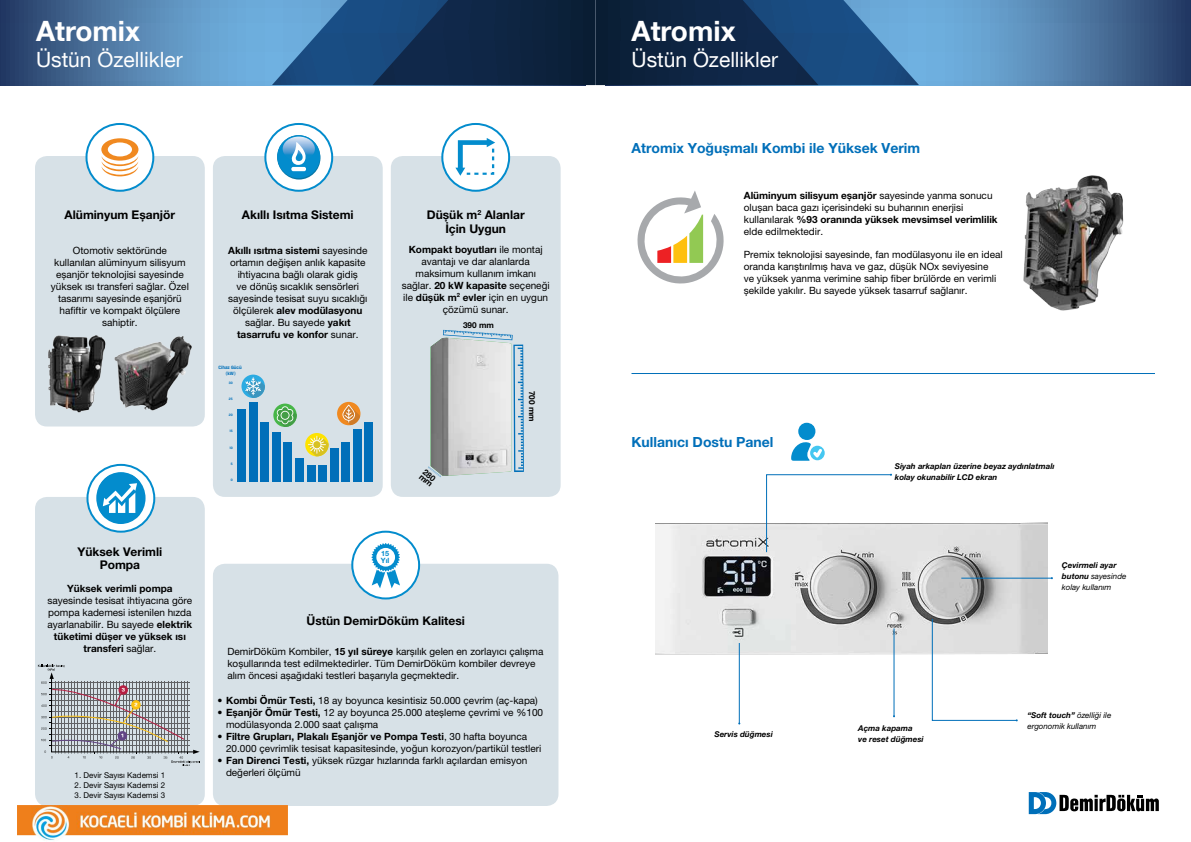
<style>
.page{position:relative;width:1191px;height:842px;background:#fff}
.page>*{position:absolute;margin:0;border:0;box-sizing:border-box;transform-origin:0 0}
.t1{font:700 28px "Helvetica Neue LT Com";color:#fff}
.t2{font:21px "Helvetica Neue LT Com";color:#fff}
.t3{font:700 14px "Helvetica Neue LT Pro";color:#006fb9}
.t4{font:700 12px/13px "Helvetica Neue LT Pro";color:#000;text-align:center}
.t5{font:10px/12px "Helvetica Neue LT Pro";color:#000}
.t6{font:700 10px "Helvetica Neue LT Pro";color:#000}
.t7{font:700 8.2px/5.9px "Helvetica Neue LT Pro";color:#000}
.t8{font:italic 700 8px/11px "Helvetica Neue LT Pro";color:#000}
.t9{font:italic 8px/11px "Helvetica Neue LT Pro";color:#000}
.t10{font:8px "Helvetica Neue LT Pro";color:#000}
.t11{font:700 7.2px/7.2px "Helvetica Neue LT Pro";color:#038ccd}
.t12{font:700 5px/6px "Breuer Text";color:#006fb9;text-align:center}
.t13{font:700 3.5px "Breuer Text";color:#006fb9}
.s1{font-weight:700}
</style>
<div class="page">
<svg style="left:0;top:0;width:272px;height:85px;background:#527fab"></svg>
<svg style="left:919px;top:0;width:272px;height:85px;background:#527fab"></svg>
<svg style="left:272px;top:0;width:647px;height:85px;background:#1c4067"></svg>
<svg style="left:1028px;top:792px;width:130px;height:22px"></svg>
<svg style="left:637px;top:191px;width:87px;height:93px"></svg>
<img style="left:656px;top:522px;width:392px;height:169px">
<hr style="left:739px;top:643px;width:1px;height:80px;background:#006fb9">
<hr style="left:893px;top:628px;width:1px;height:88px;background:#006fb9">
<svg style="left:766px;top:474px;width:126px;height:79px"></svg>
<svg style="left:931px;top:618px;width:86px;height:103px"></svg>
<hr style="left:961px;top:578px;width:91px;height:1px;background:#006fb9">
<div style="left:798px;top:423px;width:17px;height:17px;background:#038ccd;border-radius:50%"></div>
<svg style="left:791px;top:442px;width:33px;height:19px"></svg>
<hr style="left:631px;top:373px;width:524px;height:1px;background:#006fb9">
<img style="left:1023px;top:175px;width:101px;height:136px">
<div style="left:35px;top:156px;width:170px;height:270px;background:#d7e1e7;border-radius:12px"></div>
<div style="left:35px;top:497px;width:170px;height:309px;background:#d7e1e7;border-radius:12px"></div>
<div style="left:213px;top:156px;width:170px;height:341px;background:#d7e1e7;border-radius:12px"></div>
<div style="left:265px;top:124px;width:67px;height:67px;background:#fff;border-radius:50%"></div>
<div style="left:264px;top:123px;width:69px;height:69px;border:2px solid #038ccd;border-radius:50%"></div>
<div style="left:86px;top:124px;width:67px;height:67px;background:#fff;border-radius:50%"></div>
<div style="left:85px;top:123px;width:69px;height:69px;border:2px solid #038ccd;border-radius:50%"></div>
<svg style="left:277px;top:135px;width:43px;height:45px"></svg>
<div style="left:277px;top:135px;width:43px;height:43px;background:#038ccd;border-radius:50%"></div>
<img style="left:283px;top:137px;width:32px;height:18px">
<svg style="left:291px;top:142px;width:15px;height:23px"></svg>
<hr style="left:291px;top:167px;width:15px;height:4px;background:#fff;border-radius:2px">
<svg style="left:87px;top:465px;width:67px;height:67px"></svg>
<div style="left:86px;top:464px;width:69px;height:69px;border:2px solid #038ccd;border-radius:50%"></div>
<div style="left:237px;top:409px;width:9px;height:73px;background:#006fb9"></div>
<div style="left:249px;top:402px;width:8px;height:80px;background:#006fb9"></div>
<div style="left:261px;top:422px;width:8px;height:60px;background:#006fb9"></div>
<div style="left:272px;top:432px;width:8px;height:50px;background:#006fb9"></div>
<div style="left:284px;top:442px;width:8px;height:40px;background:#006fb9"></div>
<div style="left:295px;top:458px;width:8px;height:24px;background:#006fb9"></div>
<div style="left:307px;top:465px;width:8px;height:17px;background:#006fb9"></div>
<div style="left:318px;top:465px;width:9px;height:17px;background:#006fb9"></div>
<div style="left:330px;top:449px;width:8px;height:33px;background:#006fb9"></div>
<div style="left:341px;top:442px;width:9px;height:40px;background:#006fb9"></div>
<div style="left:353px;top:429px;width:8px;height:53px;background:#006fb9"></div>
<div style="left:365px;top:422px;width:8px;height:60px;background:#006fb9"></div>
<svg style="left:305px;top:433px;width:23px;height:23px"></svg>
<svg style="left:308px;top:436px;width:20px;height:20px"></svg>
<svg style="left:273px;top:404px;width:24px;height:23px"></svg>
<svg style="left:276px;top:406px;width:21px;height:21px"></svg>
<svg style="left:241px;top:375px;width:24px;height:23px"></svg>
<svg style="left:245px;top:377px;width:20px;height:21px"></svg>
<div style="left:337px;top:402px;width:23px;height:23px;background:#f08920;border-radius:50%"></div>
<svg style="left:342px;top:405px;width:18px;height:20px"></svg>
<div style="left:213px;top:564px;width:345px;height:242px;background:#d7e1e7;border-radius:12px"></div>
<div style="left:352px;top:532px;width:67px;height:66px;background:#fff;border-radius:50%"></div>
<div style="left:351px;top:531px;width:69px;height:68px;border:2px solid #038ccd;border-radius:50%"></div>
<svg style="left:368px;top:484px;width:35px;height:116px"></svg>
<div style="left:376px;top:548px;width:19px;height:19px;background:#fff;border-radius:50%"></div>
<svg style="left:101px;top:138px;width:37px;height:38px"></svg>
<img style="left:48px;top:335px;width:58px;height:77px">
<img style="left:114px;top:336px;width:78px;height:75px">
<div style="left:391px;top:156px;width:169px;height:341px;background:#d7e1e7;border-radius:12px"></div>
<div style="left:442px;top:124px;width:67px;height:67px;background:#fff;border-radius:50%"></div>
<div style="left:441px;top:123px;width:69px;height:69px;border:2px solid #038ccd;border-radius:50%"></div>
<div style="left:96px;top:472px;width:50px;height:52px;background:#038ccd;border-radius:50%"></div>
<svg style="left:99px;top:475px;width:40px;height:42px"></svg>
<svg style="left:428px;top:330px;width:96px;height:147px"></svg>
<svg style="left:38px;top:665px;width:162px;height:101px"></svg>
<svg style="left:455px;top:138px;width:40px;height:38px"></svg>
<img style="left:18px;top:805px;width:269px;height:36px">
<h1 class="t1" style="left:36px;top:13px;width:106px">Atromix</h1>
<h2 class="t2" style="left:36px;top:47px;width:148px">Üstün Özellikler</h2>
<p class="t4" style="left:65px;top:208px;width:112px">Alüminyum Eşanjör</p>
<p class="t5" style="left:51px;top:244px;width:139px;text-align:center">Otomotiv sektöründe kullanılan alüminyum silisyum eşanjör teknolojisi sayesinde yüksek ısı transferi sağlar. Özel tasarımı sayesinde eşanjörü hafiftir ve kompakt ölçülere sahiptir.</p>
<p class="t4" style="left:77px;top:545px;width:86px">Yüksek Verimli<br>Pompa</p>
<p class="t6" style="left:67px;top:582px;width:107px">Yüksek verimli pompa</p>
<p class="t5" style="left:48px;top:594px;width:146px;text-align:center">sayesinde tesisat ihtiyacına göre pompa kademesi istenilen hızda ayarlanabilir. Bu sayede <span class="s1">elektrik tüketimi düşer ve yüksek ısı transferi</span> sağlar.</p>
<p class="t10" style="left:75px;top:771px;width:92px">1. Devir Sayısı Kademsi 1</p>
<p class="t10" style="left:75px;top:780px;width:92px">2. Devir Sayısı Kademsi 2</p>
<p class="t10" style="left:75px;top:790px;width:92px">3. Devir Sayısı Kademsi 3</p>
<p class="t4" style="left:242px;top:208px;width:113px">Akıllı Isıtma Sistemi</p>
<p class="t5" style="left:228px;top:244px;width:141px;text-align:center"><span class="s1">Akıllı ısıtma sistemi</span> sayesinde ortamın değişen anlık kapasite ihtiyacına bağlı olarak gidiş<br>ve dönüş sıcaklık sensörleri sayesinde tesisat suyu sıcaklığı ölçülerek <span class="s1">alev modülasyonu </span>sağlar. Bu sayede <span class="s1">yakıt tasarrufu ve konfor</span> sunar.</p>
<p class="t12" style="left:218px;top:365px;width:25px">Cihaz Gücü (kW)</p>
<p class="t13" style="left:229px;top:381px;width:5px">30</p>
<p class="t13" style="left:229px;top:397px;width:5px">25</p>
<p class="t13" style="left:229px;top:413px;width:5px">20</p>
<p class="t13" style="left:229px;top:429px;width:5px">15</p>
<p class="t13" style="left:229px;top:445px;width:5px">10</p>
<p class="t13" style="left:231px;top:462px;width:3px">5</p>
<p class="t13" style="left:231px;top:478px;width:3px">0</p>
<p class="t4" style="left:427px;top:208px;width:99px;line-height:14px">Düşük m<sup>2</sup> Alanlar<br>İçin Uygun</p>
<p class="t5" style="left:402px;top:243px;width:149px;text-align:center"><span class="s1">Kompakt boyutları</span> ile montaj avantajı ve dar alanlarda maksimum kullanım imkanı sağlar. <span class="s1">20 kW kapasite</span> seçeneği ile <span class="s1">düşük m</span><sup>2</sup> <span class="s1">evler</span> için en uygun çözümü sunar.</p>
<p class="t7" style="left:463px;top:322px;width:32px">390 mm</p>
<p class="t7" style="left:426px;top:468px;width:16px;rotate:40deg">280 mm</p>
<p class="t7" style="left:535px;top:391px;width:32px;rotate:90deg">700 mm</p>
<p class="t11" style="left:381px;top:550px;width:10px">15<br>Yıl</p>
<p class="t4" style="left:306px;top:614px;width:160px">Üstün DemirDöküm Kalitesi</p>
<p class="t5" style="left:227px;top:646px;width:317px">DemirDöküm Kombiler, <span class="s1">15 yıl süreye</span> karşılık gelen en zorlayıcı çalışma koşullarında test edilmektedirler. Tüm DemirDöküm kombiler devreye alım öncesi aşağıdaki testleri başarıyla geçmektedir.</p>
<p class="t5" style="left:218px;top:695px;width:322px">• <span class="s1">Kombi Ömür Testi,</span> 18 ay boyunca kesintisiz 50.000 çevrim (aç-kapa)</p>
<p class="t5" style="left:226px;top:707px;width:319px;text-indent:-8px">• <span class="s1">Eşanjör Ömür Testi,</span> 12 ay boyunca 25.000 ateşleme çevrimi ve %100 modülasyonda 2.000 saat çalışma</p>
<p class="t5" style="left:226px;top:731px;width:317px;text-indent:-8px">• <span class="s1">Filtre Grupları, Plakalı Eşanjör ve Pompa Testi</span>, 30 hafta boyunca<br>20.000 çevrimlik tesisat kapasitesinde, yoğun korozyon/partikül testleri</p>
<p class="t5" style="left:226px;top:755px;width:303px;text-indent:-8px">• <span class="s1">Fan Direnci Testi,</span> yüksek rüzgar hızlarında farklı açılardan emisyon değerleri ölçümü</p>
<h1 class="t1" style="left:631px;top:13px;width:106px">Atromix</h1>
<h2 class="t2" style="left:631px;top:47px;width:148px">Üstün Özellikler</h2>
<h3 class="t3" style="left:631px;top:139px;width:290px">Atromix Yoğuşmalı Kombi ile Yüksek Verim</h3>
<p class="t5" style="left:744px;top:189px;width:255px"><span class="s1">Alüminyum silisyum eşanjör</span> sayesinde yanma sonucu oluşan baca gazı içerisindeki su buharının enerjisi kullanılarak <span class="s1">%93 oranında yüksek mevsimsel verimlilik </span>elde edilmektedir.</p>
<p class="t5" style="left:744px;top:249px;width:260px">Premix teknolojisi sayesinde, fan modülasyonu ile en ideal oranda karıştırılmış hava ve gaz, düşük NOx seviyesine<br>ve yüksek yanma verimine sahip fiber brülörde en verimli şekilde yakılır. Bu sayede yüksek tasarruf sağlanır.</p>
<h3 class="t3" style="left:631px;top:433px;width:144px">Kullanıcı Dostu Panel</h3>
<p class="t8" style="left:714px;top:728px;width:60px">Servis düğmesi</p>
<p class="t8" style="left:895px;top:460px;width:161px">Siyah arkaplan üzerine beyaz aydınlatmalı kolay okunabilir LCD ekran</p>
<p class="t8" style="left:858px;top:722px;width:67px">Açma kapama<br>ve reset düğmesi</p>
<p class="t9" style="left:1062px;top:559px;width:66px"><span class="s1">Çevirmeli ayar butonu</span> sayesinde kolay kullanım</p>
<p class="t9" style="left:1027px;top:709px;width:85px"><span class="s1">“Soft touch”</span> özelliği ile ergonomik kullanım</p>
</div>
